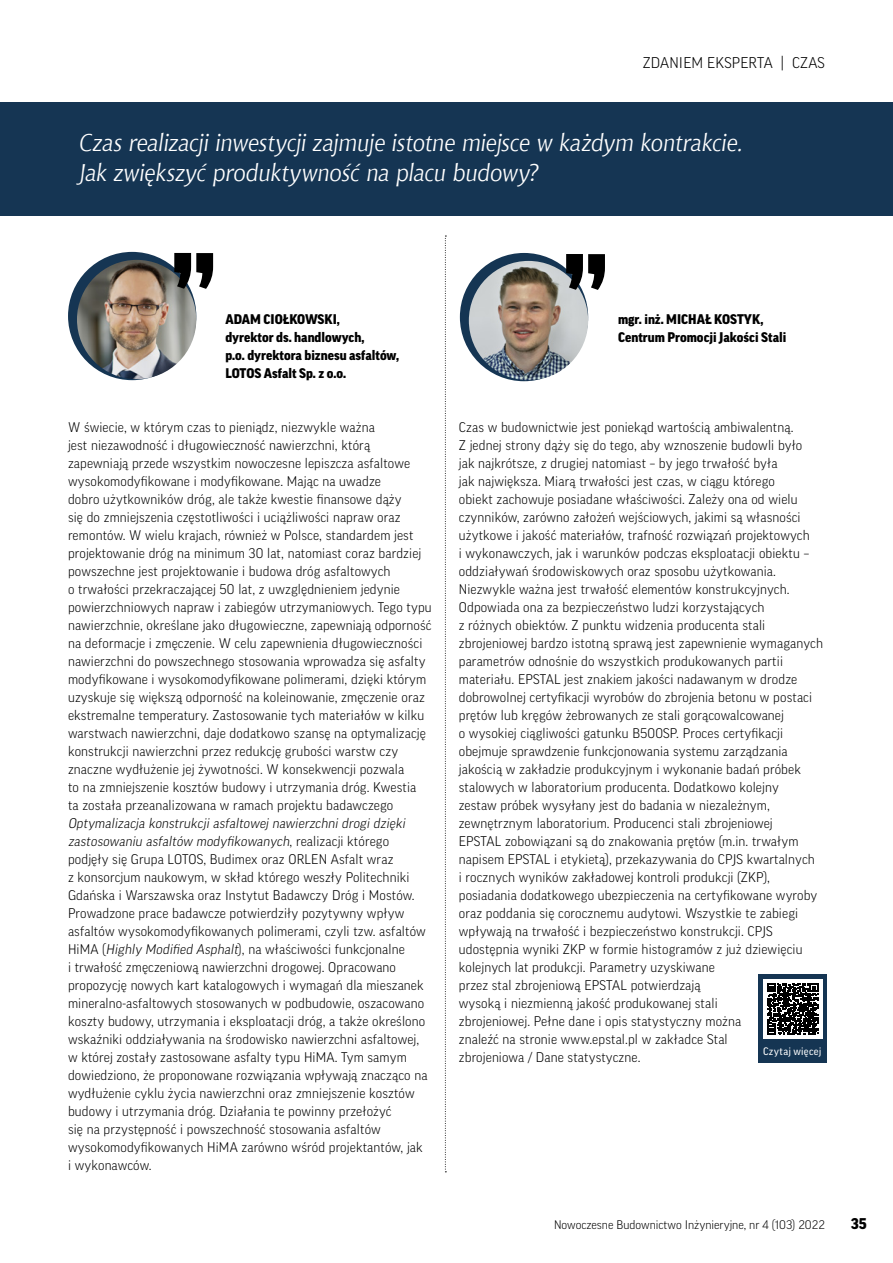
<style>
.page{position:relative;width:893px;height:1263px;background:#fff}
.page>*{position:absolute;margin:0;border:0;box-sizing:border-box;transform-origin:0 0}
.pytania{font:italic 24px/30px "Chianti EU";letter-spacing:-.01em;color:#fff}
.t1{font:300 15px "Good Pro";letter-spacing:.01em;color:#000}
.t2{font:900 15px "Good Pro";color:#000}
.kapsula{font:300 13.5px/18px "Good Pro";letter-spacing:.01em;color:#000}
.kapsula_autor{font:900 13.5px/18px "Good Pro";color:#000}
.t3{font:300 12px "Good Pro";color:#000}
.opis_artykulu{font:10.5px "Good Pro";letter-spacing:.02em;color:#fff}
.s1{font-style:italic}
</style>
<div class="page">
<div style="left:68px;top:252px;width:128px;height:128px;background:#153553;border-radius:50%"></div>
<img style="left:77px;top:260px;width:119px;height:119px;border-radius:60px">
<svg style="left:174px;top:253px;width:39px;height:36px"></svg>
<div style="left:0;top:102px;width:893px;height:114px;background:#153553"></div>
<div style="left:460px;top:253px;width:128px;height:128px;background:#153553;border-radius:50%"></div>
<img style="left:469px;top:261px;width:119px;height:119px;border-radius:60px">
<svg style="left:566px;top:254px;width:39px;height:36px"></svg>
<svg style="left:445px;top:236px;width:1px;height:936px"></svg>
<div style="left:758px;top:974px;width:69px;height:88px;background:#153553"></div>
<div style="left:763px;top:979px;width:59px;height:60px;background:#fff"></div>
<svg style="left:767px;top:983px;width:51px;height:51px"></svg>
<p class="t1" style="left:643px;top:54px;width:184px">ZDANIEM EKSPERTA | CZAS</p>
<p class="pytania" style="left:79px;top:127px;width:666px">Czas realizacji inwestycji zajmuje istotne miejsce w każdym kontrakcie.<br>Jak zwiększyć produktywność na placu budowy?</p>
<p class="kapsula_autor" style="left:225px;top:310px;width:175px">ADAM CIOŁKOWSKI,<br>dyrektor ds. handlowych,<br>p.o. dyrektora biznesu asfaltów,<br>LOTOS Asfalt Sp. z o.o.</p>
<p class="kapsula" style="left:68px;top:418px;width:365px">W świecie, w którym czas to pieniądz, niezwykle ważna<br>jest niezawodność i długowieczność nawierzchni, którą zapewniają przede wszystkim nowoczesne lepiszcza asfaltowe wysokomodyfikowane i modyfikowane. Mając na uwadze<br>dobro użytkowników dróg, ale także kwestie finansowe dąży<br>się do zmniejszenia częstotliwości i uciążliwości napraw oraz remontów. W wielu krajach, również w Polsce, standardem jest projektowanie dróg na minimum 30 lat, natomiast coraz bardziej powszechne jest projektowanie i budowa dróg asfaltowych<br>o trwałości przekraczającej 50 lat, z uwzględnieniem jedynie powierzchniowych napraw i zabiegów utrzymaniowych. Tego typu nawierzchnie, określane jako długowieczne, zapewniają odporność na deformacje i zmęczenie. W celu zapewnienia długowieczności nawierzchni do powszechnego stosowania wprowadza się asfalty modyfikowane i wysokomodyfikowane polimerami, dzięki którym uzyskuje się większą odporność na koleinowanie, zmęczenie oraz ekstremalne temperatury. Zastosowanie tych materiałów w kilku warstwach nawierzchni, daje dodatkowo szansę na optymalizację konstrukcji nawierzchni przez redukcję grubości warstw czy znaczne wydłużenie jej żywotności. W konsekwencji pozwala<br>to na zmniejszenie kosztów budowy i utrzymania dróg. Kwestia<br>ta została przeanalizowana w ramach projektu badawczego <span class="s1">Optymalizacja konstrukcj i asfaltowej nawierzchni drogi dzięki zastosowaniu asfaltów modyfikowanych</span>, r e a l i z a cj i k t ó r e g o podjęły się Grupa LOTOS, Budimex oraz ORLEN Asfalt wraz<br>z konsorcjum naukowym, w skład którego weszły Politechniki Gdańska i Warszawska oraz Instytut Badawczy Dróg i Mostów.<br>Prowadzone prace badawcze potwierdziły pozytywny wpływ asfaltów wysokomodyfikowanych polimerami, czyli tzw. asfaltów HiMA (<span class="s1">Highly Modified Asphalt</span>), na właściwości funkcjonalne<br>i trwałość zmęczeniową nawierzchni drogowej. Opracowano propozycję nowych kart katalogowych i wymagań dla mieszanek mineralno-asfaltowych stosowanych w podbudowie, oszacowano koszty budowy, utrzymania i eksploatacji dróg, a także określono wskaźniki oddziaływania na środowisko nawierzchni asfaltowej, w której zostały zastosowane asfalty typu HiMA. Tym samym dowiedziono, że proponowane rozwiązania wpływają znacząco na wydłużenie cyklu życia nawierzchni oraz zmniejszenie kosztów budowy i utrzymania dróg. Działania te powinny przełożyć<br>się na przystępność i powszechność stosowania asfaltów wysokomodyfikowanych HiMA zarówno wśród projektantów, jak<br>i wykonawców.</p>
<p class="kapsula_autor" style="left:618px;top:310px;width:170px">mgr. inż. MICHAŁ KOSTYK,<br>Centrum Promocji Jakości Stali</p>
<p class="kapsula" style="left:459px;top:418px;width:366px">Czas w budownictwie jest poniekąd wartością ambiwalentną.<br>Z jednej strony dąży się do tego, aby wznoszenie budowli było<br>jak najkrótsze, z drugiej natomiast – by jego trwałość była<br>jak największa. Miarą trwałości jest czas, w ciągu którego<br>obiekt zachowuje posiadane właściwości. Zależy ona od wielu czynników, zarówno założeń wejściowych, jakimi są własności użytkowe i jakość materiałów, trafność rozwiązań projektowych<br>i wykonawczych, jak i warunków podczas eksploatacji obiektu – oddziaływań środowiskowych oraz sposobu użytkowania.<br>Niezwykle ważna jest trwałość elementów konstrukcyjnych.<br>Odpowiada ona za bezpieczeństwo ludzi korzystających<br>z różnych obiektów. Z punktu widzenia producenta stali zbrojeniowej bardzo istotną sprawą jest zapewnienie wymaganych parametrów odnośnie do wszystkich produkowanych partii materiału. EPSTAL jest znakiem jakości nadawanym w drodze dobrowolnej certyfikacji wyrobów do zbrojenia betonu w postaci prętów lub kręgów żebrowanych ze stali gorącowalcowanej<br>o wysokiej ciągliwości gatunku B500SP. Proces certyfikacji obejmuje sprawdzenie funkcjonowania systemu zarządzania jakością w zakładzie produkcyjnym i wykonanie badań próbek stalowych w laboratorium producenta. Dodatkowo kolejny<br>zestaw próbek wysyłany jest do badania w niezależnym, zewnętrznym laboratorium. Producenci stali zbrojeniowej<br>EPSTAL zobowiązani są do znakowania prętów (m.in. trwałym napisem EPSTAL i etykietą), przekazywania do CPJS kwartalnych<br>i rocznych wyników zakładowej kontroli produkcji (ZKP), posiadania dodatkowego ubezpieczenia na certyfikowane wyroby oraz poddania się corocznemu audytowi. Wszystkie te zabiegi wpływają na trwałość i bezpieczeństwo konstrukcji. CPJS udostępnia wyniki ZKP w formie histogramów z już dziewięciu kolejnych lat produkcji. Parametry uzyskiwane<br>przez stal zbrojeniową EPSTAL potwierdzają<br>wysoką i niezmienną jakość produkowanej stali<br>zbrojeniowej. Pełne dane i opis statystyczny można<br>znaleźć na stronie www.epstal.pl w zakładce Stal<br>zbrojeniowa / Dane statystyczne.</p>
<p class="opis_artykulu" style="left:763px;top:1045px;width:60px">Czytaj więcej</p>
<p class="t3" style="left:554px;top:1218px;width:272px">Nowoczesne Budownictwo Inżynieryjne, nr 4 (103) 2022</p>
<p class="t2" style="left:851px;top:1215px;width:17px">35</p>
</div>
